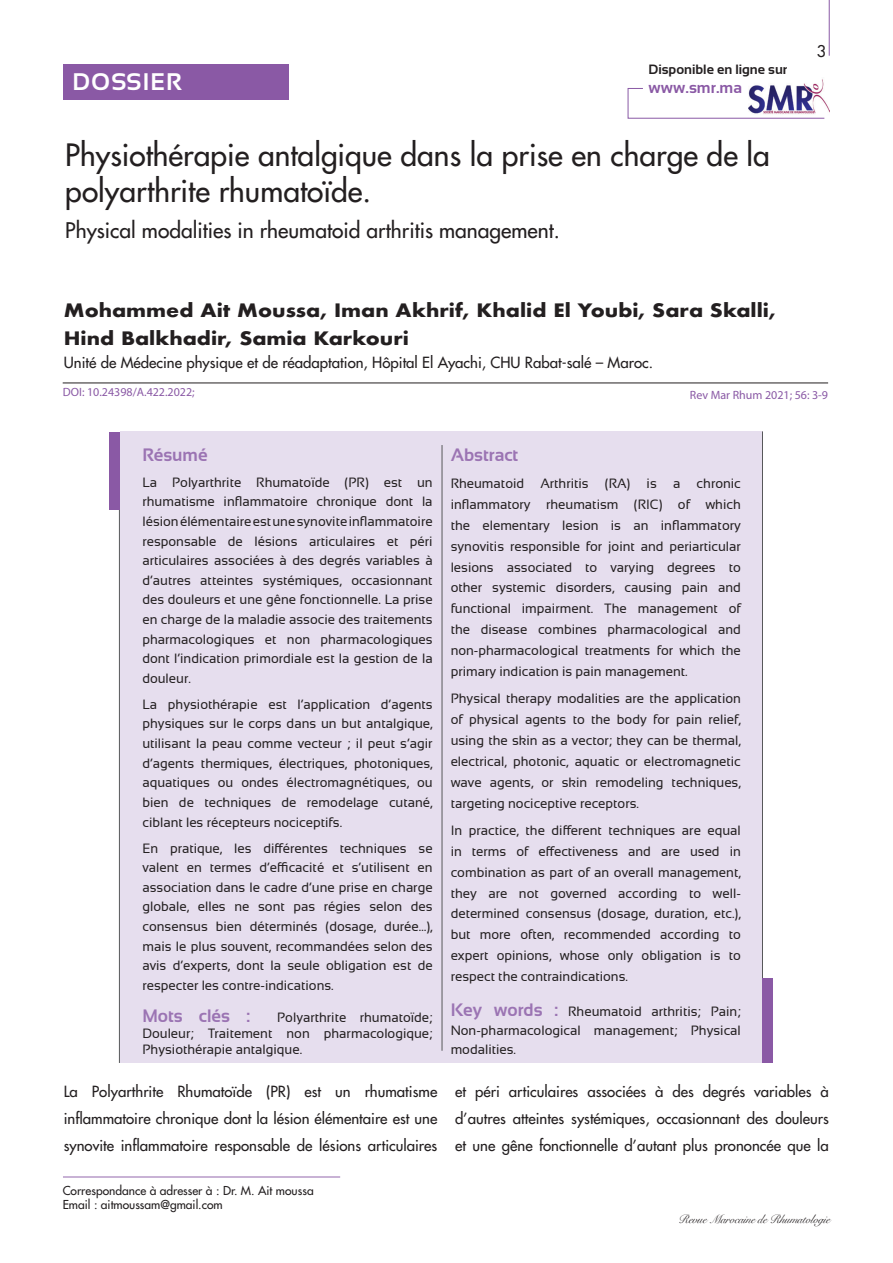
<style>
.page{position:relative;width:893px;height:1263px;background:#fff}
.page>*{position:absolute;margin:0;border:0;box-sizing:border-box;transform-origin:0 0}
.t1{font:30px/36px "Futura";color:#231f20}
.t2{font:700 24px "Sansation";letter-spacing:.05em;color:#fff}
.t3{font:21px "Futura";color:#231f20}
.t4{font:700 18px/28.5px "Futura";color:#231f20;scale:1.12 1}
.t5{font:700 18px "Sansation";color:#9b74b3}
.t6{font:700 15.75px "Sansation";color:#8a59a5}
.t7{font:15.75px "Futura";color:#231f20}
.t8{font:15px/27px "Futura";color:#231f20;text-align:justify}
.t9{font:13.5px/19.6px "Sansation";color:#231f20;text-align:justify}
.t10{font:700 13.5px "Sansation";color:#231f20}
.t11{font:12px/14.1px "Futura";color:#231f20}
.t12{font:12px "Myriad Pro";color:#8a59a5}
.t13{font:12px "Judith";color:#231f20}
.s1{font-weight:700;font-size:18px;color:#9b74b3}
</style>
<div class="page">
<hr style="left:829px;top:0;width:1px;height:56px;background:#8a59a5">
<img style="left:751px;top:79px;width:78px;height:32px">
<svg style="left:628px;top:88px;width:197px;height:31px"></svg>
<div style="left:63px;top:64px;width:225px;height:35px;background:#8a59a5"></div>
<hr style="left:63px;top:383px;width:765px;height:1px;background:#231f20">
<div style="left:120px;top:432px;width:643px;height:631px;background:#e6deee"></div>
<hr style="left:442px;top:445px;width:1px;height:606px;background:#57585a">
<hr style="left:762px;top:431px;width:1px;height:632px;background:#57585a">
<div style="left:762px;top:979px;width:11px;height:84px;background:#8a59a5"></div>
<hr style="left:119px;top:432px;width:1px;height:631px;background:#57585a">
<div style="left:109px;top:432px;width:10px;height:78px;background:#8a59a5"></div>
<hr style="left:63px;top:1176px;width:277px;height:1px;background:#9367ac">
<p class="t10" style="left:649px;top:61px;width:140px">Disponible en ligne sur</p>
<h2 class="t2" style="left:73px;top:68px;width:111px">DOSSIER</h2>
<p class="t6" style="left:649px;top:78px;width:95px">www.smr.ma</p>
<h1 class="t1" style="left:65px;top:138px;width:706px">Physiothérapie antalgique dans la prise en charge de la polyarthrite rhumatoïde.</h1>
<h3 class="t3" style="left:65px;top:218px;width:496px">Physical modalities in rheumatoid arthritis management.</h3>
<h3 class="t4" style="left:64px;top:296px;width:637px">Mohammed Ait Moussa, Iman Akhrif, Khalid El Youbi, Sara Skalli,<br>Hind Balkhadir, Samia Karkouri</h3>
<p class="t8" style="left:64px;top:349px;width:591px">Unité de Médecine physique et de réadaptation, Hôpital El Ayachi, CHU Rabat-salé – Maroc.</p>
<p class="t7" style="left:817px;top:42px;width:11px">3</p>
<p class="t12" style="left:63px;top:385px;width:133px">DOI: 10.24398/A.422.2022;</p>
<p class="t12" style="left:690px;top:388px;width:140px">Rev Mar Rhum 2021; 56: 3-9</p>
<h3 class="t5" style="left:142px;top:444px;width:67px">Résumé</h3>
<p class="t9" style="left:142px;top:472px;width:292px">La Polyarthrite Rhumatoïde (PR) est un rhumatisme inflammatoire chronique dont la lésion élémentaire est une synovite inflammatoire responsable de lésions articulaires et péri articulaires associées à des degrés variables à d’autres atteintes systémiques, occasionnant des douleurs et une gêne fonctionnelle. La prise en charge de la maladie associe des traitements pharmacologiques et non pharmacologiques dont l’indication primordiale est la gestion de la douleur.</p>
<p class="t9" style="left:142px;top:694px;width:292px">La physiothérapie est l’application d’agents physiques sur le corps dans un but antalgique, utilisant la peau comme vecteur ; il peut s’agir d’agents thermiques, électriques, photoniques, aquatiques ou ondes électromagnétiques, ou bien de techniques de remodelage cutané, ciblant les récepteurs nociceptifs.</p>
<p class="t9" style="left:142px;top:838px;width:292px">En pratique, les différentes techniques se valent en termes d’efficacité et s’utilisent en association dans le cadre d’une prise en charge globale, elles ne sont pas régies selon des consensus bien déterminés (dosage, durée…), mais le plus souvent, recommandées selon des avis d’experts, dont la seule obligation est de respecter les contre-indications.</p>
<h3 class="t5" style="left:142px;top:1005px;width:109px">Mots clés :</h3>
<p class="t9" style="left:142px;top:1009px;width:292px;line-height:16.4px;text-indent:135px">Polyarthrite rhumatoïde; Douleur; Traitement non pharmacologique; Physiothérapie antalgique.</p>
<h3 class="t5" style="left:451px;top:444px;width:69px">Abstract</h3>
<p class="t9" style="left:451px;top:473px;width:292px;line-height:20.9px">Rheumatoid Arthritis (RA) is a chronic inflammatory rheumatism (RIC) of which the elementary lesion is an inflammatory synovitis responsible for joint and periarticular lesions associated to varying degrees to other systemic disorders, causing pain and functional impairment. The management of the disease combines pharmacological and non-pharmacological treatments for which the primary indication is pain management.</p>
<p class="t9" style="left:451px;top:688px;width:292px;line-height:20.9px">Physical therapy modalities are the application of physical agents to the body for pain relief, using the skin as a vector; they can be thermal, electrical, photonic, aquatic or electromagnetic wave agents, or skin remodeling techniques, targeting nociceptive receptors.</p>
<p class="t9" style="left:451px;top:820px;width:292px;line-height:20.9px">In practice, the different techniques are equal in terms of effectiveness and are used in combination as part of an overall management, they are not governed according to well&shy;determined consensus (dosage, duration, etc.), but more often, recommended according to expert opinions, whose only obligation is to respect the contraindications.</p>
<p class="t9" style="left:451px;top:1002px;width:292px;line-height:19px"><span class="s1">Key words :</span> Rheumatoid arthritis; Pain; Non-pharmacological management; Physical modalities.</p>
<p class="t8" style="left:64px;top:1078px;width:375px">La Polyarthrite Rhumatoïde (PR) est un rhumatisme inflammatoire chronique dont la lésion élémentaire est une synovite inflammatoire responsable de lésions articulaires</p>
<p class="t8" style="left:455px;top:1078px;width:375px">et péri articulaires associées à des degrés variables à d’autres atteintes systémiques, occasionnant des douleurs et une gêne fonctionnelle d’autant plus prononcée que la</p>
<p class="t11" style="left:63px;top:1184px;width:252px">Correspondance à adresser à : Dr. M. Ait moussa<br>Email : aitmoussam@gmail.com</p>
<p class="t13" style="left:679px;top:1212px;width:153px">Revue Marocaine de Rhumatologie</p>
</div>
